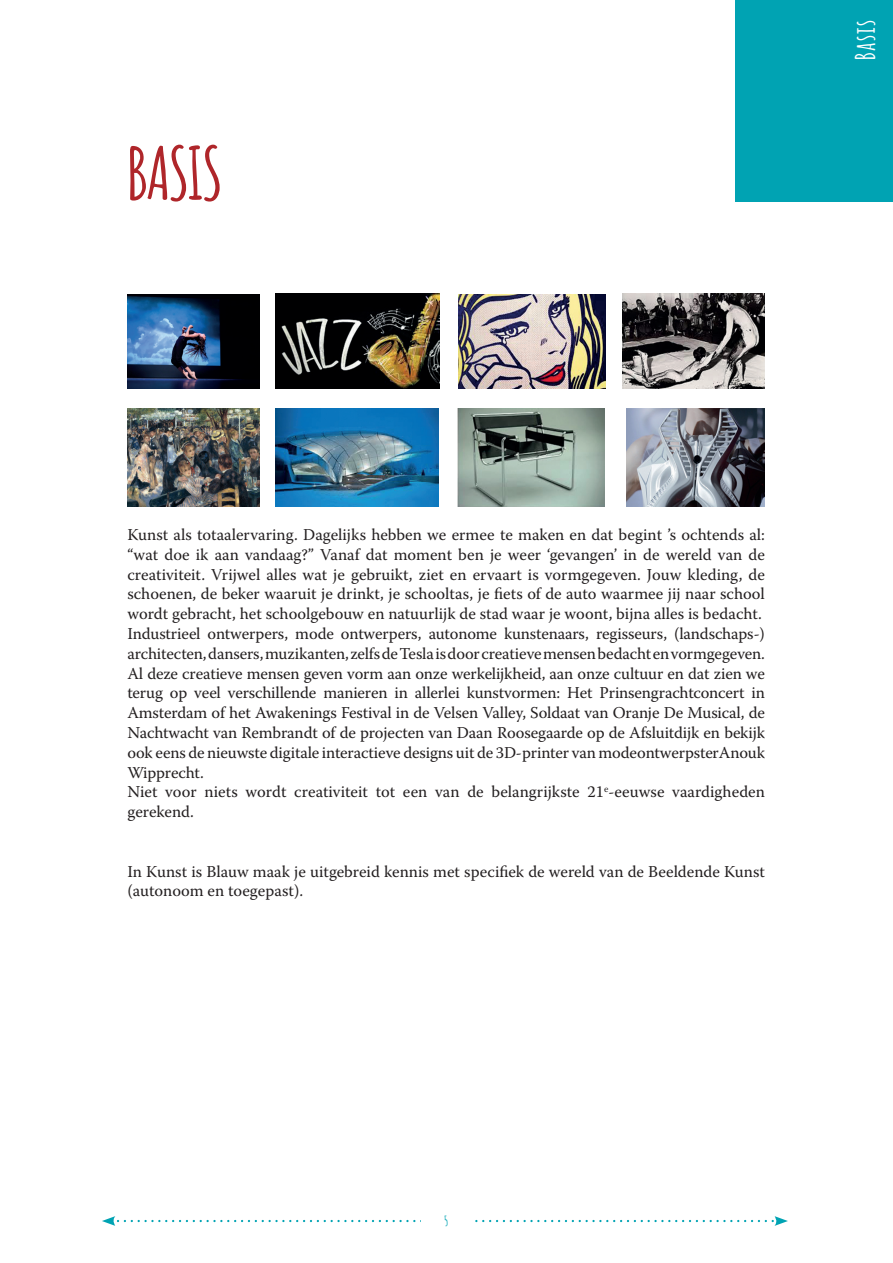
<style>
.page{position:relative;width:893px;height:1263px;background:#fff}
.page>*{position:absolute;margin:0;border:0;box-sizing:border-box;transform-origin:0 0}
.t1{font:700 72px "Amatic";color:#af262a}
.t2{font:700 27px "Amatic";color:#fff}
.t3{font:16.5px/19.8px "Warnock Pro";letter-spacing:-.005em;color:#231f20}
.t4{font:700 13.5px "Amatic";color:#00a3b3}
</style>
<div class="page">
<svg style="left:102px;top:1216px;width:686px;height:10px"></svg>
<div style="left:421px;top:1212px;width:52px;height:19px;background:#fff"></div>
<div style="left:735px;top:0;width:157px;height:202px;background:#00a3b3"></div>
<img style="left:127px;top:294px;width:133px;height:94px">
<img style="left:276px;top:294px;width:163px;height:94px">
<img style="left:622px;top:294px;width:143px;height:94px">
<img style="left:458px;top:294px;width:148px;height:94px">
<img style="left:127px;top:409px;width:132px;height:97px">
<img style="left:457px;top:409px;width:147px;height:97px">
<img style="left:276px;top:409px;width:163px;height:97px">
<img style="left:626px;top:409px;width:139px;height:97px">
<h1 class="t1" style="left:127px;top:122px;width:95px">)9:0:</h1>
<h2 class="t2" style="left:846px;top:59px;width:41px;rotate:-90deg">)+&amp;(&amp;</h2>
<p class="t3" style="left:127px;top:524px;width:639px">Kunst als totaalervaring. Dagelijks hebben we ermee te maken en dat begint ’s ochtends al: “wat doe ik aan vandaag?” Vanaf dat moment ben je weer ‘gevangen’ in de wereld van de creativiteit. Vrijwel alles wat je gebruikt, ziet en ervaart is vormgegeven. Jouw kleding, de schoenen, de beker waaruit je drinkt, je schooltas, je fiets of de auto waarmee jij naar school wordt gebracht, het schoolgebouw en natuurlijk de stad waar je woont, bijna alles is bedacht.<br>Industrieel ontwerpers, mode ontwerpers, autonome kunstenaars, regisseurs, (landschaps-) architecten, dansers, muzikanten, zelfs de Tesla is door creatieve mensen bedacht en vormgegeven.<br>Al deze creatieve mensen geven vorm aan onze werkelijkheid, aan onze cultuur en dat zien we terug op veel verschillende manieren in allerlei kunstvormen: Het Prinsengrachtconcert in Amsterdam of het Awakenings Festival in de Velsen Valley, Soldaat van Oranje De Musical, de Nachtwacht van Rembrandt of de projecten van Daan Roosegaarde op de Afsluitdijk en bekijk ook eens de nieuwste digitale interactieve designs uit de 3D-printer van modeontwerpsterAnouk Wipprecht.<br>Niet voor niets wordt creativiteit tot een van de belangrijkste 21<sup>e</sup>-eeuwse vaardigheden gerekend.</p>
<p class="t3" style="left:127px;top:861px;width:639px">In Kunst is Blauw maak je uitgebreid kennis met specifiek de wereld van de Beeldende Kunst (autonoom en toegepast).</p>
<p class="t4" style="left:445px;top:1211px;width:6px">8"</p>
</div>
